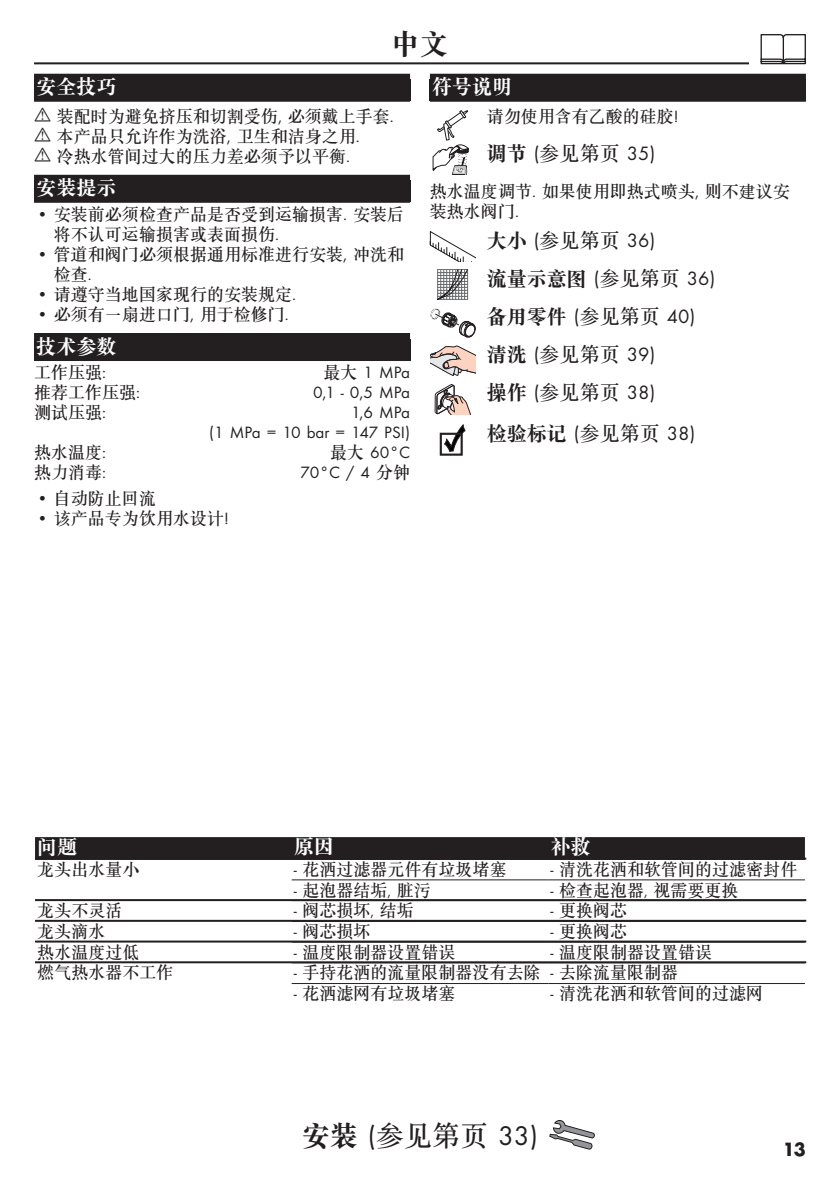
<style>
.page{position:relative;width:840px;height:1191px;background:#fff}
.page>*{position:absolute;margin:0;border:0;box-sizing:border-box;transform-origin:0 0}
.Montage_mit_Symbol_Z{font:28px "Futura TOT Boo";color:#231f20}
.Sprache_Rahmenwechse{font:28px "SGTC Song Biao Reg Jian";color:#231f20}
.Ueberschrift_Grafik{font:20px "Futura TOT Boo";color:#231f20}
.Ueberschrift_Grafik-2{font:20px "SGTC Song Biao Reg Jian";color:#231f20}
.Ueberschrift_ZH{font:20px "SGTC Song Biao Reg Jian";color:#fff}
.Tabelle_Kopf_ZH{font:20px "SGTC Song Biao Reg Jian";color:#fff}
.Ueberschrift___ZH{font:20px "SGTC Song Biao Reg Jian";color:#fff}
.t1{font:700 20px "Futura TOT";color:#231f20}
.Normaltext_nach_Graf{font:17px/20px "SGTC Song Reg Jian";color:#231f20}
.Techn__Daten_ZH{font:17px/20px "Futura TOT Boo";color:#231f20;text-align:right}
.Tabelle_Spalte_ZH{font:17px "SGTC Song Reg Jian";color:#231f20}
.Techn__Daten_ZH-2{font:17px "SGTC Song Reg Jian";color:#231f20}
.Normaltext_Grafik_ZH{font:17px "SGTC Song Reg Jian";color:#231f20}
.s1{font-family:"Futura TOT Boo"}
.s2{font-family:"SGTC Song Reg Jian"}
.s3{font-family:"SGTC Song Biao Reg Jian"}
.s4{font-family:"Futura TOT Boo";font-size:15px}
</style>
<div class="page">
<hr style="left:34px;top:62px;width:771px;height:2px;background:#231f20">
<div style="left:748px;top:34px;width:68px;height:34px;background:#fff"></div>
<svg style="left:760px;top:34px;width:45px;height:30px"></svg>
<svg style="left:549px;top:1120px;width:45px;height:29px"></svg>
<div style="left:34px;top:74px;width:376px;height:28px;background:#231f20"></div>
<div style="left:34px;top:175px;width:376px;height:28px;background:#231f20"></div>
<div style="left:34px;top:333px;width:376px;height:28px;background:#231f20"></div>
<div style="left:429px;top:74px;width:376px;height:28px;background:#231f20"></div>
<svg style="left:432px;top:110px;width:36px;height:65px"></svg>
<svg style="left:429px;top:231px;width:46px;height:30px"></svg>
<svg style="left:437px;top:269px;width:31px;height:30px"></svg>
<svg style="left:430px;top:308px;width:45px;height:30px"></svg>
<svg style="left:430px;top:346px;width:45px;height:30px"></svg>
<svg style="left:434px;top:384px;width:36px;height:30px"></svg>
<svg style="left:440px;top:425px;width:25px;height:30px"></svg>
<div style="left:35px;top:837px;width:769px;height:23px;background:#231f20"></div>
<hr style="left:35px;top:857px;width:770px;height:2px;background:#231f20">
<hr style="left:291px;top:879px;width:257px;height:1px;background:#231f20">
<hr style="left:548px;top:879px;width:256px;height:1px;background:#231f20">
<hr style="left:35px;top:899px;width:770px;height:2px;background:#231f20">
<hr style="left:35px;top:919px;width:770px;height:2px;background:#231f20">
<hr style="left:35px;top:940px;width:770px;height:2px;background:#231f20">
<hr style="left:35px;top:961px;width:770px;height:2px;background:#231f20">
<hr style="left:291px;top:983px;width:257px;height:1px;background:#231f20">
<hr style="left:548px;top:983px;width:256px;height:1px;background:#231f20">
<p class="Sprache_Rahmenwechse" style="left:392px;top:29px;width:57px">中文</p>
<p class="Ueberschrift___ZH" style="left:36px;top:76px;width:81px">安全技巧</p>
<p class="Normaltext_nach_Graf" style="left:57px;top:106px;width:338px">装配时为避免挤压和切割受伤<span class="s1">,</span> 必须戴上手套<span class="s1">.</span></p>
<p class="Normaltext_nach_Graf" style="left:57px;top:126px;width:304px">本产品只允许作为洗浴<span class="s1">,</span> 卫生和洁身之用<span class="s1">.</span></p>
<p class="Normaltext_nach_Graf" style="left:57px;top:146px;width:294px">冷热水管间过大的压力差必须予以平衡<span class="s1">.</span></p>
<p class="Ueberschrift_ZH" style="left:36px;top:177px;width:81px">安装提示</p>
<p class="Normaltext_nach_Graf" style="left:54px;top:204px;width:351px;text-indent:-17px"><span class="s1">•</span> 安装前必须检查产品是否受到运输损害<span class="s1">.</span> 安装后将不认可运输损害或表面损伤<span class="s1">.</span></p>
<p class="Normaltext_nach_Graf" style="left:54px;top:244px;width:351px;text-indent:-17px"><span class="s1">•</span> 管道和阀门必须根据通用标准进行安装<span class="s1">,</span> 冲洗和检查<span class="s1">.</span></p>
<p class="Normaltext_nach_Graf" style="left:37px;top:284px;width:260px"><span class="s1">•</span> 请遵守当地国家现行的安装规定<span class="s1">.</span></p>
<p class="Normaltext_nach_Graf" style="left:37px;top:304px;width:253px"><span class="s1">•</span> 必须有一扇进口门<span class="s1">,</span> 用于检修门<span class="s1">.</span></p>
<p class="Ueberschrift_ZH" style="left:36px;top:335px;width:81px">技术参数</p>
<p class="Techn__Daten_ZH-2" style="left:34px;top:364px;width:73px">工作压强<span class="s1">:</span></p>
<p class="Techn__Daten_ZH" style="left:323px;top:362px;width:88px"><span class="s2">最大</span> 1 MPa</p>
<p class="Techn__Daten_ZH-2" style="left:34px;top:384px;width:107px">推荐工作压强<span class="s1">:</span></p>
<p class="Techn__Daten_ZH" style="left:313px;top:382px;width:98px">0,1 - 0,5 MPa</p>
<p class="Techn__Daten_ZH-2" style="left:34px;top:404px;width:73px">测试压强<span class="s1">:</span></p>
<p class="Techn__Daten_ZH" style="left:209px;top:402px;width:202px">1,6 MPa<br>(1 MPa = 10 bar = 147 PSI)</p>
<p class="Techn__Daten_ZH-2" style="left:34px;top:444px;width:73px">热水温度<span class="s1">:</span></p>
<p class="Techn__Daten_ZH" style="left:330px;top:442px;width:81px"><span class="s2">最大</span> 60°C</p>
<p class="Techn__Daten_ZH-2" style="left:34px;top:464px;width:73px">热力消毒<span class="s1">:</span></p>
<p class="Techn__Daten_ZH" style="left:300px;top:462px;width:111px">70°C / 4 <span class="s2">分钟</span></p>
<p class="Normaltext_nach_Graf" style="left:37px;top:488px;width:121px"><span class="s1">•</span> 自动防止回流</p>
<p class="Normaltext_nach_Graf" style="left:37px;top:508px;width:193px"><span class="s1">•</span> 该产品专为饮用水设计<span class="s1">!</span></p>
<p class="Ueberschrift_ZH" style="left:432px;top:76px;width:81px">符号说明</p>
<p class="Normaltext_Grafik_ZH" style="left:486px;top:107px;width:193px">请勿使用含有乙酸的硅胶<span class="s1">!</span></p>
<p class="Ueberschrift_Grafik" style="left:486px;top:141px;width:170px"><span class="s3">调节</span> (<span class="s2">参见第页</span> 35)</p>
<p class="Normaltext_nach_Graf" style="left:429px;top:181px;width:361px">热水温度调节<span class="s1">.</span> 如果使用即热式喷头<span class="s1">,</span> 则不建议安装热水阀门<span class="s1">.</span></p>
<p class="Ueberschrift_Grafik" style="left:486px;top:228px;width:170px"><span class="s3">大小</span> (<span class="s2">参见第页</span> 36)</p>
<p class="Ueberschrift_Grafik-2" style="left:486px;top:268px;width:230px">流量示意图 <span class="s1">(</span><span class="s2">参见第页</span> <span class="s1">36)</span></p>
<p class="Ueberschrift_Grafik-2" style="left:486px;top:306px;width:210px">备用零件 <span class="s1">(</span><span class="s2">参见第页</span> <span class="s1">40)</span></p>
<p class="Ueberschrift_Grafik" style="left:486px;top:342px;width:170px"><span class="s3">清洗</span> (<span class="s2">参见第页</span> 39)</p>
<p class="Ueberschrift_Grafik" style="left:486px;top:381px;width:170px"><span class="s3">操作</span> (<span class="s2">参见第页</span> 38)</p>
<p class="Ueberschrift_Grafik-2" style="left:486px;top:423px;width:210px">检验标记 <span class="s1">(</span><span class="s2">参见第页</span> <span class="s1">38)</span></p>
<p class="Tabelle_Kopf_ZH" style="left:37px;top:836px;width:41px">问题</p>
<p class="Tabelle_Kopf_ZH" style="left:294px;top:836px;width:41px">原因</p>
<p class="Tabelle_Kopf_ZH" style="left:550px;top:836px;width:41px">补救</p>
<p class="Tabelle_Spalte_ZH" style="left:37px;top:860px;width:103px">龙头出水量小</p>
<p class="Normaltext_nach_Graf" style="left:294px;top:859px;width:214px"><span class="s1">-</span> 花洒过滤器元件有垃圾堵塞</p>
<p class="Normaltext_nach_Graf" style="left:550px;top:859px;width:248px"><span class="s1">-</span> 清洗花洒和软管间的过滤密封件</p>
<p class="Normaltext_nach_Graf" style="left:294px;top:880px;width:138px"><span class="s1">-</span> 起泡器结垢<span class="s4">,</span> 脏污</p>
<p class="Normaltext_nach_Graf" style="left:550px;top:880px;width:189px"><span class="s1">-</span> 检查起泡器<span class="s4">,</span> 视需要更换</p>
<p class="Tabelle_Spalte_ZH" style="left:37px;top:902px;width:86px">龙头不灵活</p>
<p class="Normaltext_nach_Graf" style="left:294px;top:900px;width:121px"><span class="s1">-</span> 阀芯损坏<span class="s4">,</span> 结垢</p>
<p class="Normaltext_nach_Graf" style="left:550px;top:900px;width:78px"><span class="s1">-</span> 更换阀芯</p>
<p class="Tabelle_Spalte_ZH" style="left:37px;top:922px;width:69px">龙头滴水</p>
<p class="Normaltext_nach_Graf" style="left:294px;top:921px;width:78px"><span class="s1">-</span> 阀芯损坏</p>
<p class="Normaltext_nach_Graf" style="left:550px;top:921px;width:78px"><span class="s1">-</span> 更换阀芯</p>
<p class="Tabelle_Spalte_ZH" style="left:37px;top:943px;width:103px">热水温度过低</p>
<p class="Normaltext_nach_Graf" style="left:294px;top:942px;width:163px"><span class="s1">-</span> 温度限制器设置错误</p>
<p class="Normaltext_nach_Graf" style="left:550px;top:942px;width:163px"><span class="s1">-</span> 温度限制器设置错误</p>
<p class="Tabelle_Spalte_ZH" style="left:37px;top:964px;width:137px">燃气热水器不工作</p>
<p class="Normaltext_nach_Graf" style="left:294px;top:963px;width:248px"><span class="s1">-</span> 手持花洒的流量限制器没有去除</p>
<p class="Normaltext_nach_Graf" style="left:550px;top:963px;width:129px"><span class="s1">-</span> 去除流量限制器</p>
<p class="Normaltext_nach_Graf" style="left:294px;top:983px;width:163px"><span class="s1">-</span> 花洒滤网有垃圾堵塞</p>
<p class="Normaltext_nach_Graf" style="left:550px;top:983px;width:214px"><span class="s1">-</span> 清洗花洒和软管间的过滤网</p>
<p class="Montage_mit_Symbol_Z" style="left:302px;top:1118px;width:237px"><span class="s3">安装</span> (<span class="s2">参见第页</span> 33)</p>
<p class="t1" style="left:782px;top:1136px;width:24px">13</p>
</div>
